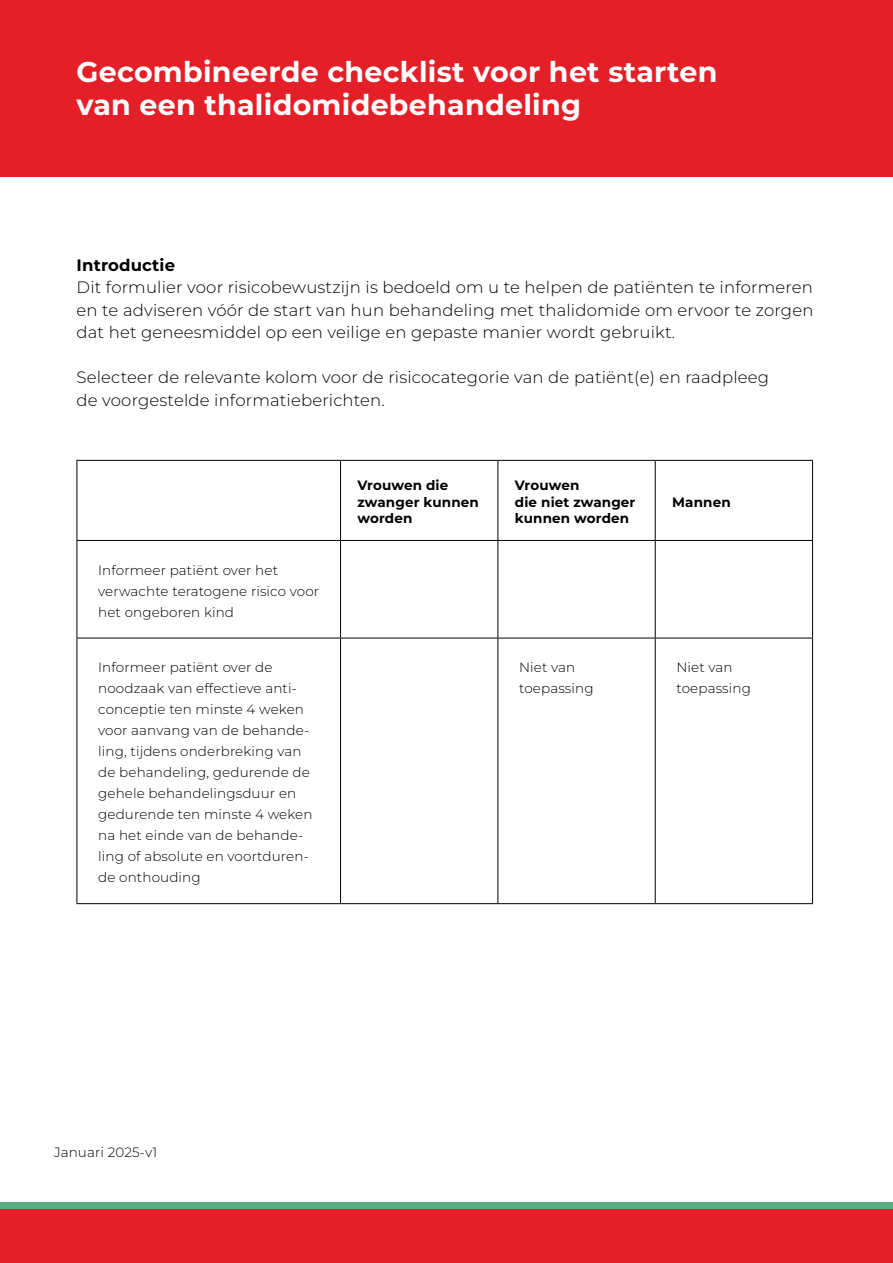
<style>
.page{position:relative;width:893px;height:1263px;background:#fff}
.page>*{position:absolute;margin:0;border:0;box-sizing:border-box;transform-origin:0 0}
.t1{font:700 28.5px/33px "Montserrat";letter-spacing:.01em;color:#fff}
.t2{font:300 16.5px/22.5px "Montserrat";letter-spacing:.01em;color:#000;text-align:justify}
.t3{font:700 16.5px "Montserrat";letter-spacing:.01em;color:#000}
.t4{font:300 13.5px/21px "Montserrat";letter-spacing:.01em;color:#000}
.t5{font:700 13.5px/16.5px "Montserrat";letter-spacing:.01em;color:#000}
</style>
<div class="page">
<div style="left:0;top:0;width:893px;height:176px;background:#e51f27"></div>
<div style="left:0;top:1209px;width:893px;height:54px;background:#e51f27"></div>
<div style="left:0;top:1202px;width:893px;height:7px;background:#57af82"></div>
<hr style="left:77px;top:460px;width:264px;height:1px;background:#000">
<hr style="left:77px;top:461px;width:1px;height:79px;background:#000">
<hr style="left:341px;top:460px;width:157px;height:1px;background:#000">
<hr style="left:340px;top:461px;width:1px;height:79px;background:#000">
<hr style="left:498px;top:460px;width:157px;height:1px;background:#000">
<hr style="left:497px;top:461px;width:1px;height:79px;background:#000">
<hr style="left:655px;top:460px;width:158px;height:1px;background:#000">
<hr style="left:655px;top:461px;width:1px;height:79px;background:#000">
<hr style="left:812px;top:461px;width:1px;height:79px;background:#000">
<hr style="left:77px;top:540px;width:264px;height:1px;background:#000">
<hr style="left:77px;top:541px;width:1px;height:97px;background:#000">
<hr style="left:341px;top:540px;width:157px;height:1px;background:#000">
<hr style="left:340px;top:541px;width:1px;height:97px;background:#000">
<hr style="left:498px;top:540px;width:157px;height:1px;background:#000">
<hr style="left:497px;top:541px;width:1px;height:97px;background:#000">
<hr style="left:655px;top:540px;width:158px;height:1px;background:#000">
<hr style="left:655px;top:541px;width:1px;height:97px;background:#000">
<hr style="left:812px;top:541px;width:1px;height:97px;background:#000">
<hr style="left:77px;top:638px;width:264px;height:1px;background:#000">
<hr style="left:77px;top:638px;width:1px;height:265px;background:#000">
<hr style="left:341px;top:638px;width:157px;height:1px;background:#000">
<hr style="left:340px;top:638px;width:1px;height:265px;background:#000">
<hr style="left:498px;top:638px;width:157px;height:1px;background:#000">
<hr style="left:497px;top:638px;width:1px;height:265px;background:#000">
<hr style="left:655px;top:638px;width:158px;height:1px;background:#000">
<hr style="left:655px;top:638px;width:1px;height:265px;background:#000">
<hr style="left:812px;top:638px;width:1px;height:265px;background:#000">
<hr style="left:77px;top:903px;width:264px;height:1px;background:#000">
<hr style="left:341px;top:903px;width:157px;height:1px;background:#000">
<hr style="left:498px;top:903px;width:157px;height:1px;background:#000">
<hr style="left:655px;top:903px;width:158px;height:1px;background:#000">
<h1 class="t1" style="left:77px;top:54px;width:642px">Gecombineerde checklist voor het starten van een thalidomidebehandeling</h1>
<p class="t3" style="left:77px;top:253px;width:100px">Introductie</p>
<p class="t2" style="left:77px;top:275px;width:738px">Dit formulier voor risicobewustzijn is bedoeld om u te helpen de patiënten te informeren en te adviseren vóór de start van hun behandeling met thalidomide om ervoor te zorgen dat het geneesmiddel op een veilige en gepaste manier wordt gebruikt.</p>
<p class="t2" style="left:77px;top:365px;width:694px">Selecteer de relevante kolom voor de risicocategorie van de patiënt(e) en raadpleeg de voorgestelde informatieberichten.</p>
<p class="t4" style="left:98px;top:559px;width:223px">Informeer patiënt over het verwachte teratogene risico voor het ongeboren kind</p>
<p class="t5" style="left:358px;top:477px;width:123px">Vrouwen die zwanger kunnen worden</p>
<p class="t5" style="left:515px;top:477px;width:122px">Vrouwen<br>die niet zwanger kunnen worden</p>
<p class="t5" style="left:672px;top:493px;width:60px">Mannen</p>
<p class="t4" style="left:98px;top:657px;width:216px">Informeer patiënt over de noodzaak van effectieve anti&shy;conceptie ten minste 4 weken voor aanvang van de behande&shy;ling, tijdens onderbreking van de behandeling, gedurende de gehele behandelingsduur en gedurende ten minste 4 weken na het einde van de behande&shy;ling of absolute en voortduren&shy;de onthouding</p>
<p class="t4" style="left:519px;top:657px;width:76px">Niet van toepassing</p>
<p class="t4" style="left:676px;top:657px;width:76px">Niet van toepassing</p>
<p class="t4" style="left:54px;top:1141px;width:105px">Januari 2025-v1</p>
</div>
